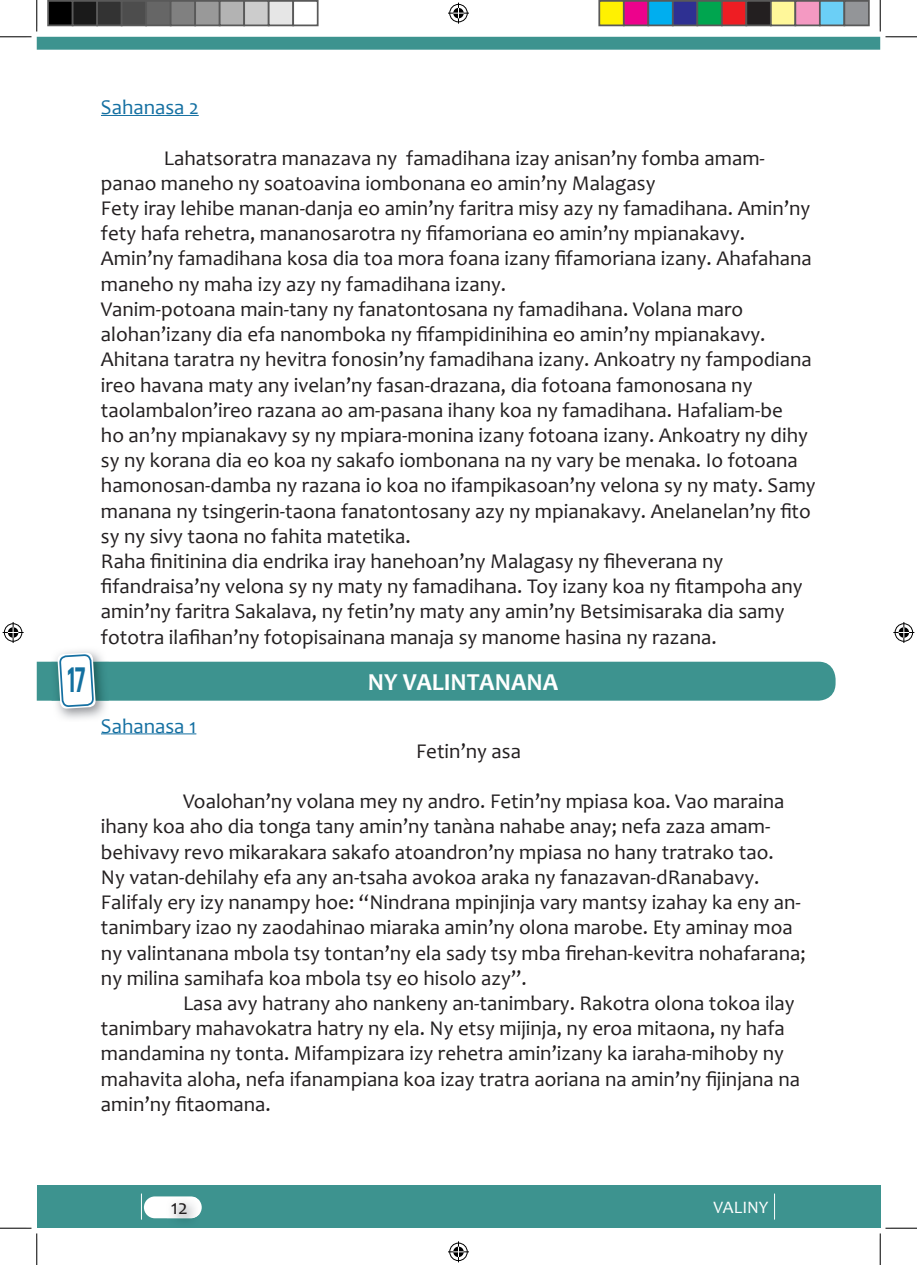
<style>
.page{position:relative;width:917px;height:1265px;background:#fff}
.page>*{position:absolute;margin:0;border:0;box-sizing:border-box;transform-origin:0 0}
.t1{font:800 35px "Akrobat";color:#1370a0;scale:.75 1}
.t2{font:700 24.5px "Candara";color:#fff}
.t3{font:21px/25.2px "Candara";color:#231f20}
.t4{font:21px "Candara";color:#1570a2}
.t5{font:17.5px "Candara";color:#fff}
</style>
<div class="page">
<svg style="left:37px;top:37px;width:843px;height:13px;background:#419591"></svg>
<div style="left:37px;top:1185px;width:843px;height:42px;background:#3d938f"></div>
<div style="left:144px;top:1196px;width:58px;height:21px;background:#fff;border-radius:11px"></div>
<img style="left:167px;top:1217px;width:29px;height:3px">
<img style="left:167px;top:1196px;width:32px;height:21px">
<svg style="left:774px;top:1193px;width:1px;height:26px"></svg>
<svg style="left:141px;top:1193px;width:1px;height:26px"></svg>
<hr style="left:101px;top:115px;width:98px;height:1px;background:#1570a2">
<svg style="left:37px;top:650px;width:798px;height:85px"></svg>
<hr style="left:101px;top:733px;width:95px;height:1px;background:#1570a2">
<hr style="left:0;top:36px;width:32px;height:1px;background:#000">
<hr style="left:885px;top:36px;width:32px;height:1px;background:#000">
<hr style="left:0;top:1227px;width:32px;height:1px;background:#000">
<hr style="left:885px;top:1227px;width:32px;height:1px;background:#000">
<hr style="left:36px;top:0;width:1px;height:32px;background:#000">
<hr style="left:36px;top:1233px;width:1px;height:31px;background:#000">
<hr style="left:880px;top:0;width:1px;height:32px;background:#000">
<hr style="left:880px;top:1233px;width:1px;height:31px;background:#000">
<svg style="left:448px;top:3px;width:21px;height:21px"></svg>
<svg style="left:448px;top:1241px;width:21px;height:20px"></svg>
<svg style="left:3px;top:622px;width:21px;height:21px"></svg>
<svg style="left:893px;top:622px;width:21px;height:21px"></svg>
<div style="left:48px;top:1px;width:25px;height:24px;background:#000"></div>
<div style="left:47px;top:0;width:27px;height:26px;border:2px solid #595959"></div>
<div style="left:73px;top:1px;width:24px;height:24px;background:#1a1a1a"></div>
<div style="left:72px;top:0;width:26px;height:26px;border:2px solid #595959"></div>
<div style="left:97px;top:1px;width:25px;height:24px;background:#333"></div>
<div style="left:96px;top:0;width:26px;height:26px;border:2px solid #595959"></div>
<div style="left:122px;top:1px;width:24px;height:24px;background:#4d4d4d"></div>
<div style="left:121px;top:0;width:26px;height:26px;border:2px solid #595959"></div>
<div style="left:146px;top:1px;width:25px;height:24px;background:#666"></div>
<div style="left:145px;top:0;width:27px;height:26px;border:2px solid #595959"></div>
<div style="left:171px;top:1px;width:24px;height:24px;background:#808080"></div>
<div style="left:170px;top:0;width:26px;height:26px;border:2px solid #595959"></div>
<div style="left:195px;top:1px;width:25px;height:24px;background:#999"></div>
<div style="left:194px;top:0;width:26px;height:26px;border:2px solid #595959"></div>
<div style="left:220px;top:1px;width:24px;height:24px;background:#b3b3b3"></div>
<div style="left:219px;top:0;width:26px;height:26px;border:2px solid #595959"></div>
<div style="left:244px;top:1px;width:25px;height:24px;background:#ccc"></div>
<div style="left:243px;top:0;width:27px;height:26px;border:2px solid #595959"></div>
<div style="left:269px;top:1px;width:24px;height:24px;background:#e6e6e6"></div>
<div style="left:268px;top:0;width:26px;height:26px;border:2px solid #595959"></div>
<div style="left:292px;top:0;width:26px;height:26px;border:2px solid #595959"></div>
<div style="left:599px;top:1px;width:25px;height:24px;background:#fff101"></div>
<div style="left:598px;top:0;width:27px;height:26px;border:2px solid #595959"></div>
<div style="left:624px;top:1px;width:24px;height:24px;background:#ed028c"></div>
<div style="left:623px;top:0;width:26px;height:26px;border:2px solid #595959"></div>
<div style="left:648px;top:1px;width:25px;height:24px;background:#00aeef"></div>
<div style="left:647px;top:0;width:27px;height:26px;border:2px solid #595959"></div>
<div style="left:673px;top:1px;width:24px;height:24px;background:#2e3092"></div>
<div style="left:672px;top:0;width:26px;height:26px;border:2px solid #595959"></div>
<div style="left:697px;top:1px;width:25px;height:24px;background:#00a54f"></div>
<div style="left:696px;top:0;width:27px;height:26px;border:2px solid #595959"></div>
<div style="left:722px;top:1px;width:24px;height:24px;background:#ee1d23"></div>
<div style="left:721px;top:0;width:26px;height:26px;border:2px solid #595959"></div>
<div style="left:746px;top:1px;width:25px;height:24px;background:#231f20"></div>
<div style="left:745px;top:0;width:27px;height:26px;border:2px solid #595959"></div>
<div style="left:771px;top:1px;width:24px;height:24px;background:#fff79a"></div>
<div style="left:770px;top:0;width:26px;height:26px;border:2px solid #595959"></div>
<div style="left:795px;top:1px;width:25px;height:24px;background:#f499c2"></div>
<div style="left:794px;top:0;width:27px;height:26px;border:2px solid #595959"></div>
<div style="left:820px;top:1px;width:24px;height:24px;background:#6bcff6"></div>
<div style="left:819px;top:0;width:26px;height:26px;border:2px solid #595959"></div>
<div style="left:844px;top:1px;width:25px;height:24px;background:#939598"></div>
<div style="left:843px;top:0;width:27px;height:26px;border:2px solid #595959"></div>
<p class="t4" style="left:101px;top:94px;width:99px">Sahanasa 2</p>
<p class="t3" style="left:101px;top:145px;width:716px;text-indent:63px">Lahatsoratra manazava ny famadihana izay anisan’ny fomba amam&shy;panao maneho ny soatoavina iombonana eo amin’ny Malagasy<br>Fety iray lehibe manan-danja eo amin’ny faritra misy azy ny famadihana. Amin’ny fety hafa rehetra, mananosarotra ny fifamoriana eo amin’ny mpianakavy.<br>Amin’ny famadihana kosa dia toa mora foana izany fifamoriana izany. Ahafahana maneho ny maha izy azy ny famadihana izany.<br>Vanim-potoana main-tany ny fanatontosana ny famadihana. Volana maro alohan’izany dia efa nanomboka ny fifampidinihina eo amin’ny mpianakavy.<br>Ahitana taratra ny hevitra fonosin’ny famadihana izany. Ankoatry ny fampodiana ireo havana maty any ivelan’ny fasan-drazana, dia fotoana famonosana ny taolambalon’ireo razana ao am-pasana ihany koa ny famadihana. Hafaliam-be<br>ho an’ny mpianakavy sy ny mpiara-monina izany fotoana izany. Ankoatry ny dihy sy ny korana dia eo koa ny sakafo iombonana na ny vary be menaka. Io fotoana hamonosan-damba ny razana io koa no ifampikasoan’ny velona sy ny maty. Samy manana ny tsingerin-taona fanatontosany azy ny mpianakavy. Anelanelan’ny fito sy ny sivy taona no fahita matetika.<br>Raha finitinina dia endrika iray hanehoan’ny Malagasy ny fiheverana ny fifandraisa’ny velona sy ny maty ny famadihana. Toy izany koa ny fitampoha any amin’ny faritra Sakalava, ny fetin’ny maty any amin’ny Betsimisaraka dia samy fototra ilafihan’ny fotopisainana manaja sy manome hasina ny razana.</p>
<h1 class="t1" style="left:67px;top:657px;width:26px">17</h1>
<p class="t2" style="left:368px;top:666px;width:192px">NY VALINTANANA</p>
<p class="t4" style="left:101px;top:712px;width:97px">Sahanasa 1</p>
<p class="t3" style="left:416px;top:738px;width:106px">Fetin’ny asa</p>
<p class="t3" style="left:101px;top:788px;width:706px;text-indent:82px">Voalohan’ny volana mey ny andro. Fetin’ny mpiasa koa. Vao maraina ihany koa aho dia tonga tany amin’ny tanàna nahabe anay; nefa zaza amam&shy;behivavy revo mikarakara sakafo atoandron’ny mpiasa no hany tratrako tao.<br>Ny vatan-dehilahy efa any an-tsaha avokoa araka ny fanazavan-dRanabavy.<br>Falifaly ery izy nanampy hoe: “Nindrana mpinjinja vary mantsy izahay ka eny an&shy;tanimbary izao ny zaodahinao miaraka amin’ny olona marobe. Ety aminay moa ny valintanana mbola tsy tontan’ny ela sady tsy mba firehan-kevitra nohafarana; ny milina samihafa koa mbola tsy eo hisolo azy”.</p>
<p class="t3" style="left:101px;top:990px;width:701px;text-indent:82px">Lasa avy hatrany aho nankeny an-tanimbary. Rakotra olona tokoa ilay tanimbary mahavokatra hatry ny ela. Ny etsy mijinja, ny eroa mitaona, ny hafa mandamina ny tonta. Mifampizara izy rehetra amin’izany ka iaraha-mihoby ny mahavita aloha, nefa ifanampiana koa izay tratra aoriana na amin’ny fijinjana na amin’ny fitaomana.</p>
<p class="t3" style="left:171px;top:1194px;width:19px">12</p>
<p class="t5" style="left:713px;top:1195px;width:56px">VALINY</p>
</div>
